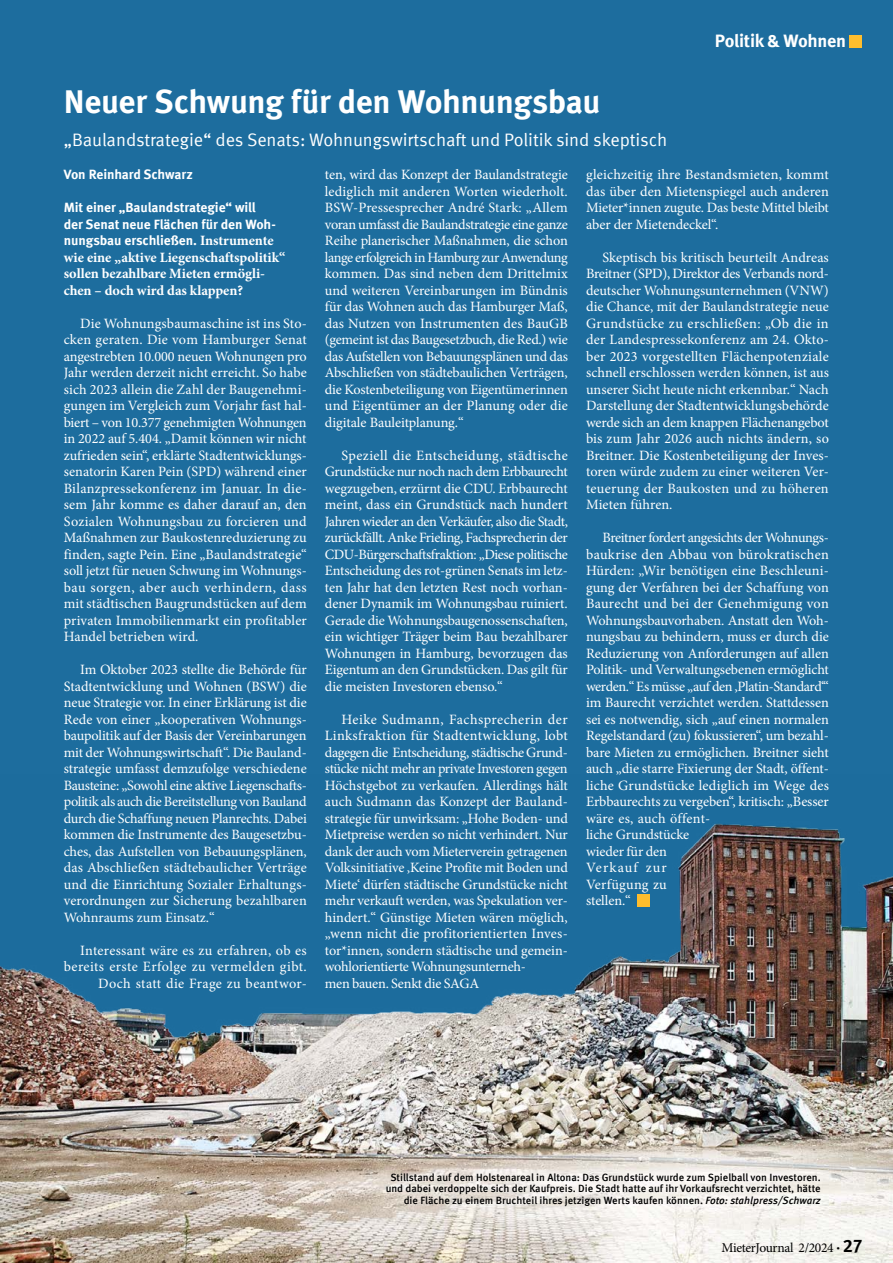
<style>
.page{position:relative;width:893px;height:1263px;background:#fff}
.page>*{position:absolute;margin:0;border:0;box-sizing:border-box;transform-origin:0 0}
.Headline_Spaltenspanne_Schwarz_V1{font:700 33px "Meta Pro";letter-spacing:-.015em;color:#fff}
.Subline_Spaltenspanne_Schwarz_V1{font:18px "Meta Pro";letter-spacing:-.005em;color:#fff}
.t1{font:700 18px "Meta Pro";letter-spacing:-.015em;color:#fff}
.Fliesstext_3-Spalter_Schwarz_V1{font:14.25px/16.5px "Minion Pro";letter-spacing:-.005em;color:#fff;text-align:justify}
.Fliesstext_3-Spalter_Schwarz_V1-2{font:14.25px/16.5px "Minion Pro";letter-spacing:.02em;color:#fff;text-align:right}
.Autorenzeile_Einzelspalte_Schwarz_V1{font:700 14.25px/16.5px "Minion Pro";letter-spacing:-.005em;color:#fff}
.Autorenzeile_Einzelspalte_Schwarz_V1-2{font:700 13.5px/16.5px "Meta Pro";letter-spacing:-.005em;color:#fff}
.t2{font:13.5px "Minion Pro";letter-spacing:-.025em;color:#000}
.BU_Linksbündig_Schwarz{font:500 10.5px/11.4px "Meta Pro";color:#000;text-align:right}
.s1{font-family:"Minion Pro";font-size:14.25px}
.s2{font-style:italic}
.s3{font-family:"Meta Pro";font-weight:700}
.s4{font-family:"Meta Pro";font-weight:700;font-size:18px}
</style>
<div class="page">
<div style="left:1px;top:0;width:892px;height:1263px;background:#1d6d9e"></div>
<img style="left:1px;top:824px;width:892px;height:439px">
<div style="left:850px;top:35px;width:12px;height:12px;background:#ffbe2e"></div>
<p class="t1" style="left:715px;top:27px;width:133px">Politik &amp; Wohnen</p>
<p class="Headline_Spaltenspanne_Schwarz_V1" style="left:64px;top:76px;width:538px">Neuer Schwung für den Wohnungsbau</p>
<p class="Subline_Spaltenspanne_Schwarz_V1" style="left:64px;top:126px;width:605px">„Baulandstrategie“ des Senats: Wohnungswirtschaft und Politik sind skeptisch</p>
<p class="Autorenzeile_Einzelspalte_Schwarz_V1-2" style="left:64px;top:165px;width:131px">Von Reinhard Schwarz</p>
<p class="Autorenzeile_Einzelspalte_Schwarz_V1-2" style="left:64px;top:198px;width:214px">Mit einer „Baulandstrategie“ will der Senat neue Flächen für den Woh&shy;nungsbau erschließen. <span class="s1">Instrumente</span></p>
<p class="Autorenzeile_Einzelspalte_Schwarz_V1" style="left:64px;top:249px;width:223px">wie eine „aktive Liegenschaftspolitik“ sollen bezahlbare Mieten ermögli&shy;chen – doch wird das klappen?</p>
<p class="Fliesstext_3-Spalter_Schwarz_V1" style="left:64px;top:315px;width:245px;text-indent:16px">Die Wohnungsbaumaschine ist ins Sto&shy;cken geraten. Die vom Hamburger Senat angestrebten 10.000 neuen Wohnungen pro Jahr werden derzeit nicht erreicht. So habe sich 2023 allein die Zahl der Baugenehmi&shy;gungen im Vergleich zum Vorjahr fast hal&shy;biert – von 10.377 genehmigten Wohnungen in 2022 auf 5.404. „Damit können wir nicht zufrieden sein“, erklärte Stadtentwicklungs&shy;senatorin Karen Pein (SPD) während einer Bilanzpressekonferenz im Januar. In die&shy;sem Jahr komme es daher darauf an, den Sozialen Wohnungsbau zu forcieren und Maßnahmen zur Baukostenreduzierung zu finden, sagte Pein. Eine „Baulandstrategie“ soll jetzt für neuen Schwung im Wohnungs&shy;bau sorgen, aber auch verhindern, dass mit städtischen Baugrundstücken auf dem privaten Immobilienmarkt ein profitabler Handel betrieben wird.</p>
<p class="Fliesstext_3-Spalter_Schwarz_V1" style="left:64px;top:662px;width:245px;text-indent:16px">Im Oktober 2023 stellte die Behörde für Stadtentwicklung und Wohnen (BSW) die neue Strategie vor. In einer Erklärung ist die Rede von einer „kooperativen Wohnungs&shy;baupolitik auf der Basis der Vereinbarungen mit der Wohnungswirtschaft“. Die Bauland&shy;strategie umfasst demzufolge verschiedene Bausteine: „Sowohl eine aktive Liegenschafts&shy;politik als auch die Bereitstellung von Bauland durch die Schaffung neuen Planrechts. Dabei kommen die Instrumente des Baugesetzbu&shy;ches, das Aufstellen von Bebauungsplänen, das Abschließen städtebaulicher Verträge und die Einrichtung Sozialer Erhaltungs&shy;verordnungen zur Sicherung bezahlbaren Wohnraums zum Einsatz.“</p>
<p class="Fliesstext_3-Spalter_Schwarz_V1-2" style="left:64px;top:942px;width:245px">Interessant wäre es zu erfahren, ob es bereits erste Erfolge zu vermelden gibt.<br>Doch statt die Frage zu beantwor-</p>
<p class="Fliesstext_3-Spalter_Schwarz_V1" style="left:325px;top:167px;width:244px">ten, wird das Konzept der Baulandstrategie lediglich mit anderen Worten wiederholt.<br>BSW-Pressesprecher André Stark: „Allem voran umfasst die Baulandstrategie eine ganze Reihe planerischer Maßnahmen, die schon lange erfolgreich in Hamburg zur Anwendung kommen. Das sind neben dem Drittelmix und weiteren Vereinbarungen im Bündnis für das Wohnen auch das Hamburger Maß, das Nutzen von Instrumenten des BauGB (gemeint ist das Baugesetzbuch, die Red.) wie das Aufstellen von Bebauungsplänen und das Abschließen von städtebaulichen Verträgen, die Kostenbeteiligung von Eigentümerinnen und Eigentümer an der Planung oder die digitale Bauleitplanung.“</p>
<p class="Fliesstext_3-Spalter_Schwarz_V1" style="left:325px;top:447px;width:244px;text-indent:16px">Speziell die Entscheidung, städtische Grundstücke nur noch nach dem Erbbaurecht wegzugeben, erzürnt die CDU. Erbbaurecht meint, dass ein Grundstück nach hundert Jahren wieder an den Verkäufer, also die Stadt, zurückfällt. Anke Frieling, Fachsprecherin der CDU-Bürgerschaftsfraktion: „Diese politische Entscheidung des rot-grünen Senats im letz&shy;ten Jahr hat den letzten Rest noch vorhan&shy;dener Dynamik im Wohnungsbau ruiniert.<br>Gerade die Wohnungsbaugenossenschaften, ein wichtiger Träger beim Bau bezahlbarer Wohnungen in Hamburg, bevorzugen das Eigentum an den Grundstücken. Das gilt für die meisten Investoren ebenso.“</p>
<p class="Fliesstext_3-Spalter_Schwarz_V1" style="left:325px;top:711px;width:244px;text-align:left;text-indent:16px">Heike Sudmann, Fachsprecherin der Linksfraktion für Stadtentwicklung, lobt dagegen die Entscheidung, städtische Grund&shy;stücke nicht mehr an private Investoren gegen Höchstgebot zu verkaufen. Allerdings hält auch Sudmann das Konzept der Bauland&shy;strategie für unwirksam: „Hohe Boden- und Mietpreise werden so nicht verhindert. Nur dank der auch vom Mieterverein getragenen Volksinitiative ‚Keine Profite mit Boden und Miete‘ dürfen städtische Grundstücke nicht mehr verkauft werden, was Spekulation ver&shy;hindert.“ Günstige Mieten wären möglich, „wenn nicht die profitorientierten Inves&shy;tor*innen, sondern städtische und gemein&shy;wohlorientierte Wohnungsunterneh-<br>men bauen. Senkt die SAGA</p>
<p class="Fliesstext_3-Spalter_Schwarz_V1" style="left:586px;top:167px;width:244px">gleichzeitig ihre Bestandsmieten, kommt das über den Mietenspiegel auch anderen Mieter*innen zugute. Das beste Mittel bleibt aber der Mietendeckel“.</p>
<p class="Fliesstext_3-Spalter_Schwarz_V1" style="left:586px;top:249px;width:244px;text-indent:16px">Skeptisch bis kritisch beurteilt Andreas Breitner (SPD), Direktor des Verbands nord&shy;deutscher Wohnungsunternehmen (VNW) die Chance, mit der Baulandstrategie neue Grundstücke zu erschließen: „Ob die in der Landespressekonferenz am 24. Okto&shy;ber 2023 vorgestellten Flächenpotenziale schnell erschlossen werden können, ist aus unserer Sicht heute nicht erkennbar.“ Nach Darstellung der Stadtentwicklungsbehörde werde sich an dem knappen Flächenangebot bis zum Jahr 2026 auch nichts ändern, so Breitner. Die Kostenbeteiligung der Inves&shy;toren würde zudem zu einer weiteren Ver&shy;teuerung der Baukosten und zu höheren Mieten führen.</p>
<p class="Fliesstext_3-Spalter_Schwarz_V1" style="left:586px;top:530px;width:244px;text-align:left;text-indent:16px">Breitner fordert angesichts der Wohnungs&shy;baukrise den Abbau von bürokratischen Hürden: „Wir benötigen eine Beschleuni&shy;gung der Verfahren bei der Schaffung von Baurecht und bei der Genehmigung von Wohnungsbauvorhaben. Anstatt den Woh&shy;nungsbau zu behindern, muss er durch die Reduzierung von Anforderungen auf allen Politik- und Verwaltungsebenen ermöglicht werden.“ Es müsse „auf den ‚Platin-Standard‘“ im Baurecht verzichtet werden. Stattdessen sei es notwendig, sich „auf einen normalen Regelstandard (zu) fokussieren“, um bezahl&shy;bare Mieten zu ermöglichen. Breitner sieht auch „die starre Fixierung der Stadt, öffent&shy;liche Grundstücke lediglich im Wege des Erbbaurechts zu vergeben“, kritisch: „Besser wäre es, auch öffent-<br>liche Grundstücke<br>wieder für den<br>Verkauf zur<br>Verfügung zu<br>stellen.“</p>
<p class="BU_Linksbündig_Schwarz" style="left:386px;top:1171px;width:436px">Stillstand auf dem Holstenareal in Altona: Das Grundstück wurde zum Spielball von Investoren. und dabei verdoppelte sich der Kaufpreis. Die Stadt hatte auf ihr Vorkaufsrecht verzichtet, hätte die Fläche zu einem Bruchteil ihres jetzigen Werts kaufen können. <span class="s2">Foto: stahlpress/Schwarz</span></p>
<p class="t2" style="left:721px;top:1238px;width:142px">MieterJournal 2/2024 <span class="s3">·</span> <span class="s4">27</span></p>
</div>
